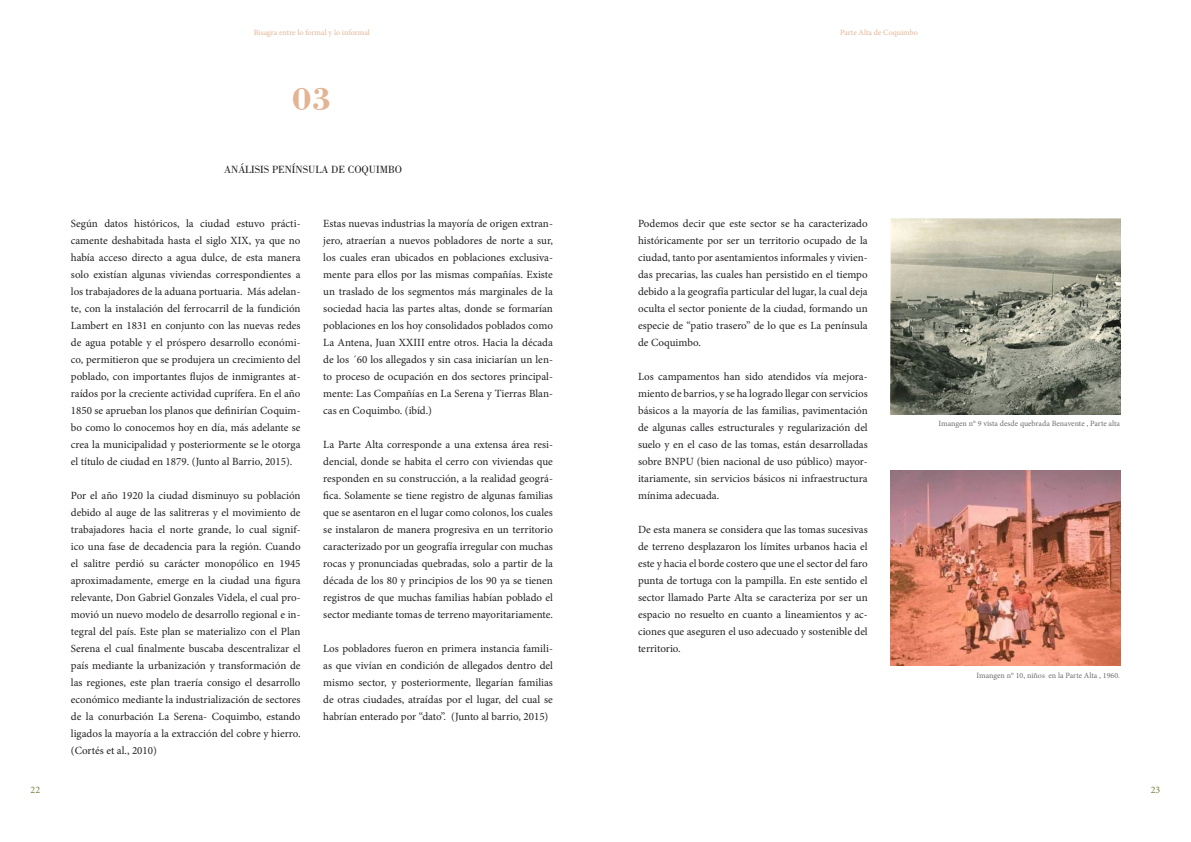
<style>
.page{position:relative;width:1191px;height:842px;background:#fff}
.page>*{position:absolute;margin:0;border:0;box-sizing:border-box;transform-origin:0 0}
.t1{font:700 33px "Bodoni BT";color:#e3b493}
.t2{font:11px/17px "Minion Pro";color:#231f20;text-align:justify}
.t3{font:11px "Bodoni BT";color:#231f20}
.t4{font:10px "Minion Pro";color:#74843c}
.t5{font:8px "Minion Pro";color:#6c6d70}
.t6{font:8px "Minion Pro";color:#e3b493}
</style>
<div class="page">
<img style="left:890px;top:219px;width:230px;height:195px">
<img style="left:890px;top:471px;width:230px;height:195px">
<p class="t6" style="left:254px;top:27px;width:117px">Bisagra entre lo formal y lo informal</p>
<p class="t6" style="left:840px;top:27px;width:79px">Parte Alta de Coquimbo</p>
<p class="t1" style="left:292px;top:79px;width:41px">03</p>
<p class="t3" style="left:224px;top:162px;width:179px">ANÁLISIS PENÍNSULA DE COQUIMBO</p>
<p class="t2" style="left:71px;top:215px;width:231px">Según datos históricos, la ciudad estuvo prácti&shy;camente deshabitada hasta el siglo XIX, ya que no había acceso directo a agua dulce, de esta manera solo existían algunas viviendas correspondientes a los trabajadores de la aduana portuaria. Más adelan&shy;te, con la instalación del ferrocarril de la fundición Lambert en 1831 en conjunto con las nuevas redes de agua potable y el próspero desarrollo económi&shy;co, permitieron que se produjera un crecimiento del poblado, con importantes flujos de inmigrantes at&shy;raídos por la creciente actividad cuprífera. En el año 1850 se aprueban los planos que definirían Coquim&shy;bo como lo conocemos hoy en día, más adelante se crea la municipalidad y posteriormente se le otorga el título de ciudad en 1879. (Junto al Barrio, 2015).</p>
<p class="t2" style="left:71px;top:487px;width:231px">Por el año 1920 la ciudad disminuyo su población debido al auge de las salitreras y el movimiento de trabajadores hacia el norte grande, lo cual signif&shy;ico una fase de decadencia para la región. Cuando el salitre perdió su carácter monopólico en 1945 aproximadamente, emerge en la ciudad una figura relevante, Don Gabriel Gonzales Videla, el cual pro&shy;movió un nuevo modelo de desarrollo regional e in&shy;tegral del país. Este plan se materializo con el Plan Serena el cual finalmente buscaba descentralizar el país mediante la urbanización y transformación de las regiones, este plan traería consigo el desarrollo económico mediante la industrialización de sectores de la conurbación La Serena- Coquimbo, estando ligados la mayoría a la extracción del cobre y hierro. (Cortés et al., 2010)</p>
<p class="t2" style="left:323px;top:215px;width:231px">Estas nuevas industrias la mayoría de origen extran&shy;jero, atraerían a nuevos pobladores de norte a sur, los cuales eran ubicados en poblaciones exclusiva&shy;mente para ellos por las mismas compañías. Existe un traslado de los segmentos más marginales de la sociedad hacia las partes altas, donde se formarían poblaciones en los hoy consolidados poblados como La Antena, Juan XXIII entre otros. Hacia la década de los ´60 los allegados y sin casa iniciarían un len&shy;to proceso de ocupación en dos sectores principal&shy;mente: Las Compañías en La Serena y Tierras Blan&shy;cas en Coquimbo. (ibíd.)</p>
<p class="t2" style="left:323px;top:436px;width:231px">La Parte Alta corresponde a una extensa área resi&shy;dencial, donde se habita el cerro con viviendas que responden en su construcción, a la realidad geográ&shy;fica. Solamente se tiene registro de algunas familias que se asentaron en el lugar como colonos, los cuales se instalaron de manera progresiva en un territorio caracterizado por un geografía irregular con muchas rocas y pronunciadas quebradas, solo a partir de la década de los 80 y principios de los 90 ya se tienen registros de que muchas familias habían poblado el sector mediante tomas de terreno mayoritariamente.</p>
<p class="t2" style="left:323px;top:640px;width:231px">Los pobladores fueron en primera instancia famili&shy;as que vivían en condición de allegados dentro del mismo sector, y posteriormente, llegarían familias de otras ciudades, atraídas por el lugar, del cual se habrían enterado por “dato”. (Junto al barrio, 2015)</p>
<p class="t2" style="left:638px;top:215px;width:231px">Podemos decir que este sector se ha caracterizado históricamente por ser un territorio ocupado de la ciudad, tanto por asentamientos informales y vivien&shy;das precarias, las cuales han persistido en el tiempo debido a la geografía particular del lugar, la cual deja oculta el sector poniente de la ciudad, formando un especie de “patio trasero” de lo que es La península de Coquimbo.</p>
<p class="t2" style="left:638px;top:368px;width:231px">Los campamentos han sido atendidos vía mejora&shy;miento de barrios, y se ha logrado llegar con servicios básicos a la mayoría de las familias, pavimentación de algunas calles estructurales y regularización del suelo y en el caso de las tomas, están desarrolladas sobre BNPU (bien nacional de uso público) mayor&shy;itariamente, sin servicios básicos ni infraestructura mínima adecuada.</p>
<p class="t2" style="left:638px;top:521px;width:231px">De esta manera se considera que las tomas sucesivas de terreno desplazaron los límites urbanos hacia el este y hacia el borde costero que une el sector del faro punta de tortuga con la pampilla. En este sentido el sector llamado Parte Alta se caracteriza por ser un espacio no resuelto en cuanto a lineamientos y ac&shy;ciones que aseguren el uso adecuado y sostenible del territorio.</p>
<p class="t5" style="left:938px;top:418px;width:183px">Imangen n° 9 vista desde quebrada Benavente , Parte alta</p>
<p class="t5" style="left:976px;top:670px;width:145px">Imangen n° 10, niños en la Parte Alta , 1960.</p>
<p class="t4" style="left:31px;top:783px;width:11px">22</p>
<p class="t4" style="left:1150px;top:783px;width:11px">23</p>
</div>
